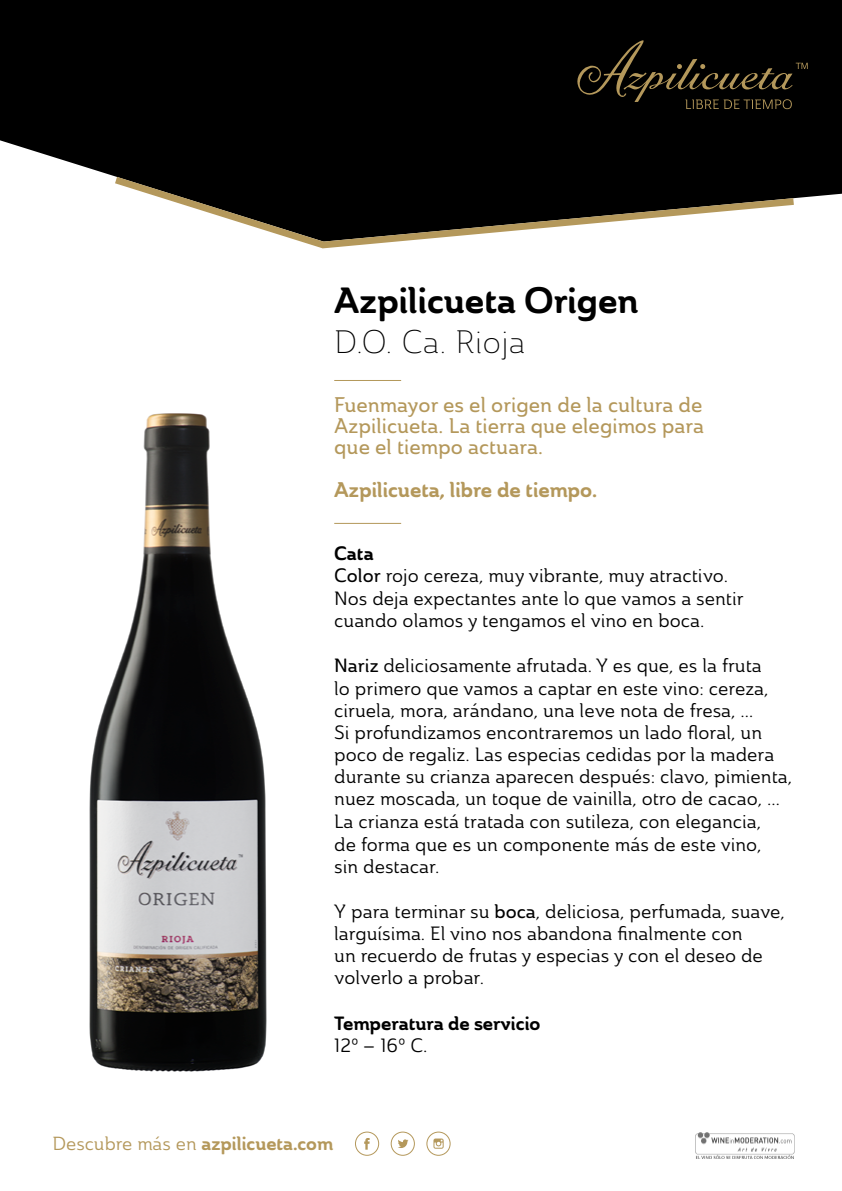
<style>
.page{position:relative;width:842px;height:1191px;background:#fff}
.page>*{position:absolute;margin:0;border:0;box-sizing:border-box;transform-origin:0 0}
.t1{font:36px "Ainslie Nor Bol";color:#000}
.t2{font:32px "Ainslie Nor Lig";color:#000}
.t3{font:21px/21px "Ainslie Nor Med";color:#b4985b;text-align:justify}
.t4{font:21px "Ainslie Nor Bol";color:#b4985b}
.t5{font:19px/22.4px "Ainslie Nor Reg";color:#000}
.t6{font:19px "Ainslie Nor Bol";color:#000}
.t7{font:18.8px "Ainslie Nor Bol";color:#b4985b}
.s1{font-family:"Ainslie Nor Med"}
.s2{font-family:"Ainslie Nor Reg"}
</style>
<div class="page">
<div style="left:0;top:0;width:842px;height:199px;background:#000"></div>
<svg style="left:575px;top:39px;width:233px;height:70px;background:#15110a"></svg>
<svg style="left:115px;top:177px;width:679px;height:71px"></svg>
<div style="left:355px;top:1131px;width:24px;height:24px;border:1px solid #b4985b;border-radius:50%"></div>
<svg style="left:364px;top:1138px;width:6px;height:11px"></svg>
<div style="left:427px;top:1131px;width:23px;height:24px;border:1px solid #b4985b;border-radius:50%"></div>
<svg style="left:433px;top:1138px;width:11px;height:10px"></svg>
<div style="left:391px;top:1131px;width:24px;height:24px;border:1px solid #b4985b;border-radius:50%"></div>
<svg style="left:398px;top:1139px;width:10px;height:9px"></svg>
<hr style="left:334px;top:523px;width:67px;height:1px;background:#b4985b">
<hr style="left:334px;top:380px;width:67px;height:1px;background:#b4985b">
<img style="left:89px;top:413px;width:178px;height:659px">
<img style="left:695px;top:1132px;width:100px;height:27px">
<h1 class="t1" style="left:334px;top:276px;width:306px">Azpilicueta Origen</h1>
<h2 class="t2" style="left:334px;top:323px;width:193px">D.O. Ca. Rioja</h2>
<p class="t3" style="left:334px;top:394px;width:371px">Fuenmayor es el origen de la cultura de Azpilicueta. La tierra que elegimos para que el tiempo actuara.</p>
<p class="t4" style="left:334px;top:475px;width:264px">Azpilicueta, libre de tiempo.</p>
<p class="t6" style="left:334px;top:540px;width:41px">Cata</p>
<p class="t5" style="left:334px;top:564px;width:411px"><span class="s1">Color</span> rojo cereza, muy vibrante, muy atractivo.<br>Nos deja expectantes ante lo que vamos a sentir cuando olamos y tengamos el vino en boca.</p>
<p class="t5" style="left:334px;top:654px;width:460px"><span class="s1">Nariz</span> deliciosamente afrutada. Y es que, es la fruta<br>lo primero que vamos a captar en este vino: cereza, ciruela, mora, arándano, una leve nota de fresa, …<br>Si profundizamos encontraremos un lado floral, un poco de regaliz. Las especias cedidas por la madera durante su crianza aparecen después: clavo, pimienta, nuez moscada, un toque de vainilla, otro de cacao, … La crianza está tratada con sutileza, con elegancia,<br>de forma que es un componente más de este vino,<br>sin destacar.</p>
<p class="t5" style="left:334px;top:900px;width:452px">Y para terminar su <span class="s1">boca</span>, deliciosa, perfumada, suave, larguísima. El vino nos abandona finalmente con<br>un recuerdo de frutas y especias y con el deseo de volverlo a probar.</p>
<p class="t6" style="left:334px;top:1010px;width:208px">Temperatura de servicio</p>
<p class="t5" style="left:334px;top:1034px;width:95px">12º – 16º C.</p>
<p class="t7" style="left:52px;top:1130px;width:282px"><span class="s2">Descubre más en</span> azpilicueta.com</p>
</div>
